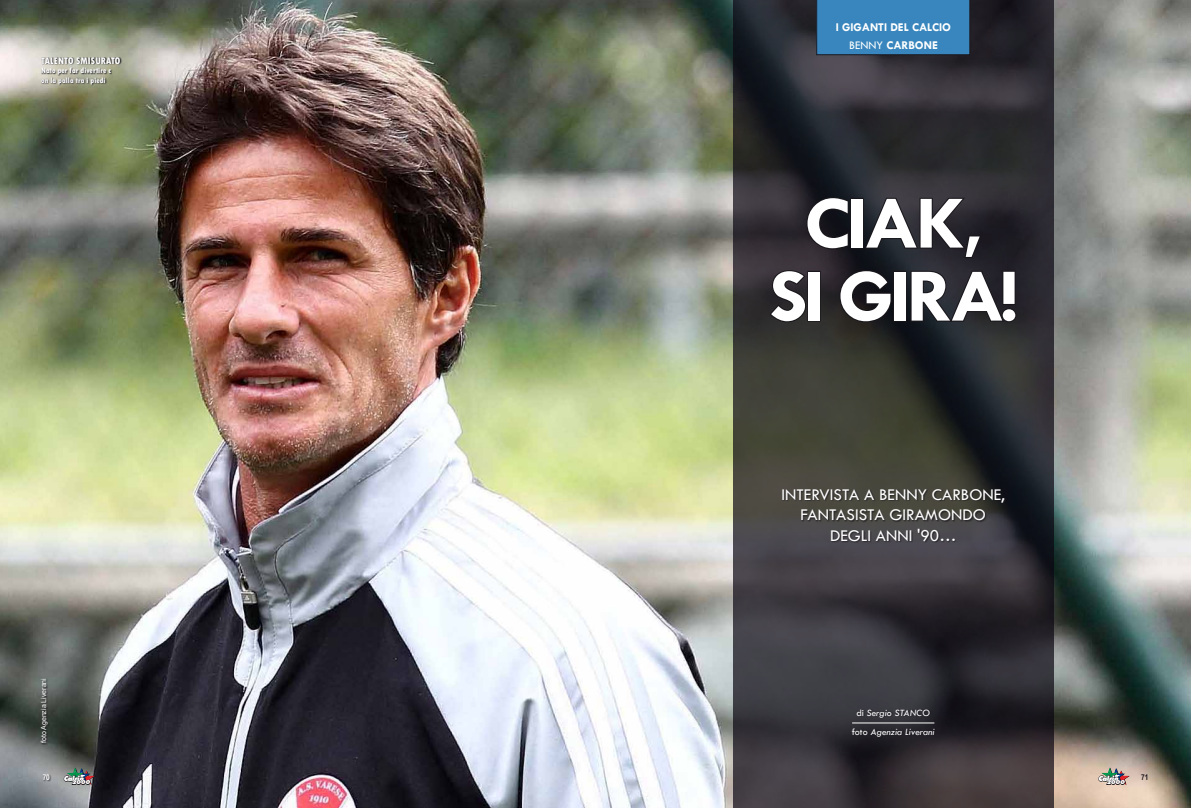
<style>
.page{position:relative;width:1191px;height:808px;background:#fff}
.page>*{position:absolute;margin:0;border:0;box-sizing:border-box;transform-origin:0 0}
.t1{font:700 76px/73px "Tw Cen";letter-spacing:-.05em;color:#fff;text-align:center;scale:1.06 1}
.t2{font:17px/20.4px "Tw Cen";color:#fff;text-align:center}
.t3{font:700 12px/18px "Tw Cen";color:#fff;text-align:center}
.t4{font:italic 10px/19px "Tw Cen";color:#fff;text-align:center}
.t5{font:800 condensed 10px "Tw Cen";color:#fff}
.t6{font:800 condensed 8px/9.6px "Tw Cen";color:#fff}
.t7{font:700 8px "Arial Narrow";color:#fff}
.t8{font:700 8px "Arial Narrow";color:#1a171c}
.t9{font:italic 900 7.1px "Futura BT";color:#fff}
.t10{font:7px "Arial";color:#fff}
.t11{font:italic 900 5.4px "Futura BT";color:#fff;scale:1.21 1}
.s1{font-weight:400}
.s2{font-style:normal}
</style>
<div class="page">
<img style="left:0;top:1px;width:1190px;height:807px">
<svg style="left:733px;top:1px;width:320px;height:807px;background:#323134"></svg>
<svg style="left:805px;top:196px;width:44px;height:54px;background:#18171e"></svg>
<div style="left:850px;top:198px;width:13px;height:51px;border:2px solid #1a171c"></div>
<svg style="left:863px;top:197px;width:119px;height:62px;background:#27272e"></svg>
<svg style="left:768px;top:269px;width:39px;height:54px;background:#2b272b"></svg>
<div style="left:807px;top:271px;width:13px;height:51px;border:2px solid #1a171c"></div>
<svg style="left:838px;top:269px;width:54px;height:54px;background:#19171b"></svg>
<div style="left:893px;top:271px;width:13px;height:51px;border:2px solid #1a171c"></div>
<svg style="left:909px;top:270px;width:108px;height:53px;background:#23232a"></svg>
<div style="left:782px;top:489px;width:225px;height:54px;background:#1a171c;opacity:.75"></div>
<div style="left:852px;top:709px;width:85px;height:29px;background:#1a171c;opacity:.75"></div>
<div style="left:816px;top:1px;width:154px;height:54px;background:#3886bd"></div>
<svg style="left:41px;top:57px;width:81px;height:29px;background:#8c8c7d"></svg>
<hr style="left:852px;top:723px;width:82px;height:1px;background:#fff">
<div style="left:41px;top:678px;width:9px;height:67px;background:#1a171c;opacity:.85"></div>
<svg style="left:1098px;top:769px;width:30px;height:18px"></svg>
<svg style="left:64px;top:769px;width:30px;height:18px"></svg>
<div style="left:43px;top:774px;width:9px;height:8px;background:#1a171c;opacity:.75"></div>
<p class="t5" style="left:41px;top:55px;width:81px">TALENTO SMISURATO</p>
<p class="t6" style="left:41px;top:66px;width:71px">Nato per far divertire c on la palla tra i piedi</p>
<p class="t10" style="left:40px;top:743px;width:66px;rotate:-90deg">foto Agenzia Liverani</p>
<p class="t3" style="left:836px;top:18px;width:117px">I GIGANTI DEL CALCIO<br><span class="s1">BENNY</span> CARBONE</p>
<h1 class="t1" style="left:769px;top:187px;width:236px">CIAK,<br>SI GIRA!</h1>
<p class="t2" style="left:781px;top:484px;width:225px">INTERVISTA A BENNY CARBONE,<br>FANTASISTA GIRAMONDO<br>DEGLI ANNI '90…</p>
<p class="t4" style="left:852px;top:703px;width:84px"><span class="s2">DI</span> Sergio STANCO<br><span class="s2">FOTO</span> Agenzia Liverani</p>
<p class="t7" style="left:43px;top:772px;width:9px">70</p>
<p class="t8" style="left:1141px;top:772px;width:9px">71</p>
<p class="t9" style="left:63px;top:774px;width:23px">Calcio</p>
<p class="t11" style="left:72px;top:779px;width:18px">2OOO</p>
<p class="t9" style="left:1098px;top:774px;width:23px">Calcio</p>
<p class="t11" style="left:1106px;top:779px;width:18px">2OOO</p>
</div>
